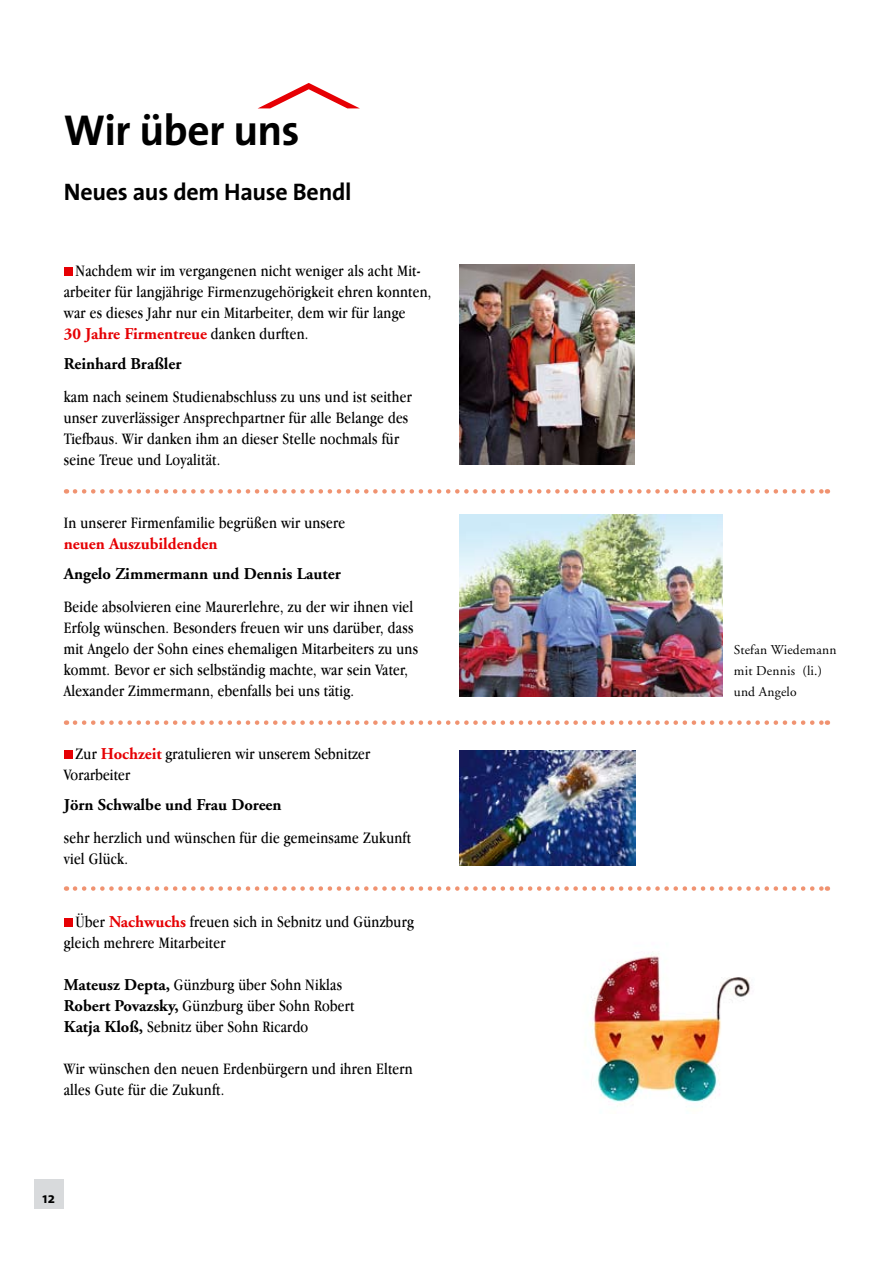
<style>
.page{position:relative;width:893px;height:1263px;background:#fff}
.page>*{position:absolute;margin:0;border:0;box-sizing:border-box;transform-origin:0 0}
.t1{font:700 43.5px "The Sans";letter-spacing:-.02em;color:#000}
.t2{font:700 24px "The Sans";letter-spacing:-.01em;color:#000}
.t3{font:16.5px/21px "Apple Garamond";letter-spacing:.015em;color:#000}
.t4{font:700 16.5px/30px "Adobe Garamond";color:#e60004}
.t5{font:700 16.5px "Adobe Garamond";color:#000}
.t6{font:700 15px "The Sans";color:#000}
.t7{font:13.5px/21px "Adobe Garamond";letter-spacing:.015em;color:#000}
.s1{font-family:"Apple Garamond";font-weight:400;color:#000}
.s2{color:#000}
.s3{font-family:"Adobe Garamond";font-weight:700;color:#e60004}
.s4{font-family:"Adobe Garamond";font-weight:700}
</style>
<div class="page">
<div style="left:34px;top:1179px;width:30px;height:30px;background:#d8dadc"></div>
<svg style="left:258px;top:83px;width:101px;height:25px"></svg>
<div style="left:64px;top:268px;width:8px;height:8px;background:#e60004"></div>
<div style="left:64px;top:751px;width:8px;height:8px;background:#e60004"></div>
<div style="left:64px;top:919px;width:8px;height:8px;background:#e60004"></div>
<svg style="left:75px;top:489px;width:753px;height:5px"></svg>
<svg style="left:75px;top:720px;width:753px;height:5px"></svg>
<svg style="left:75px;top:886px;width:753px;height:5px"></svg>
<img style="left:459px;top:265px;width:176px;height:200px">
<img style="left:459px;top:515px;width:264px;height:181px">
<img style="left:459px;top:750px;width:176px;height:116px">
<img style="left:589px;top:953px;width:162px;height:150px">
<h1 class="t1" style="left:64px;top:94px;width:237px">Wir über uns</h1>
<h2 class="t2" style="left:64px;top:172px;width:289px">Neues aus dem Hause Bendl</h2>
<p class="t3" style="left:64px;top:260px;width:369px;text-indent:12px">Nachdem wir im vergangenen nicht weniger als acht Mit&shy;arbeiter für langjährige Firmenzugehörigkeit ehren konnten, war es dieses Jahr nur ein Mitarbeiter, dem wir für lange</p>
<p class="t4" style="left:64px;top:319px;width:246px">30 Jahre Firmentreue <span class="s1">danken durften.<br></span><span class="s2">Reinhard Braßler</span></p>
<p class="t3" style="left:64px;top:386px;width:350px">kam nach seinem Studienabschluss zu uns und ist seither unser zuverlässiger Ansprechpartner für alle Belange des Tiefbaus. Wir danken ihm an dieser Stelle nochmals für seine Treue und Loyalität.</p>
<p class="t3" style="left:64px;top:512px;width:283px">In unserer Firmenfamilie begrüßen wir unsere</p>
<p class="t4" style="left:64px;top:529px;width:155px">neuen Auszubildenden</p>
<p class="t5" style="left:64px;top:565px;width:279px">Angelo Zimmermann und Dennis Lauter</p>
<p class="t3" style="left:64px;top:596px;width:356px">Beide absolvieren eine Maurerlehre, zu der wir ihnen viel Erfolg wünschen. Besonders freuen wir uns darüber, dass mit Angelo der Sohn eines ehemaligen Mitarbeiters zu uns kommt. Bevor er sich selbständig machte, war sein Vater, Alexander Zimmermann, ebenfalls bei uns tätig.</p>
<p class="t3" style="left:64px;top:743px;width:308px;text-indent:12px">Zur <span class="s3">Hochzeit</span> gratulieren wir unserem Sebnitzer<br>Vorarbeiter</p>
<p class="t5" style="left:64px;top:796px;width:219px">Jörn Schwalbe und Frau Doreen</p>
<p class="t3" style="left:64px;top:827px;width:349px">sehr herzlich und wünschen für die gemeinsame Zukunft viel Glück.</p>
<p class="t3" style="left:64px;top:911px;width:352px;text-indent:12px">Über <span class="s3">Nachwuchs</span> freuen sich in Sebnitz und Günzburg gleich mehrere Mitarbeiter</p>
<p class="t3" style="left:64px;top:974px;width:292px"><span class="s4">Mateusz Depta,</span> Günzburg über Sohn Niklas<br><span class="s4">Robert Povazsky,</span> Günzburg über Sohn Robert<br><span class="s4">Katja Kloß,</span> Sebnitz über Sohn Ricardo</p>
<p class="t3" style="left:64px;top:1058px;width:350px">Wir wünschen den neuen Erdenbürgern und ihren Eltern alles Gute für die Zukunft.</p>
<p class="t6" style="left:43px;top:1185px;width:14px">12</p>
<p class="t7" style="left:734px;top:640px;width:104px">Stefan Wiedemann mit Dennis (li.) und Angelo</p>
</div>
